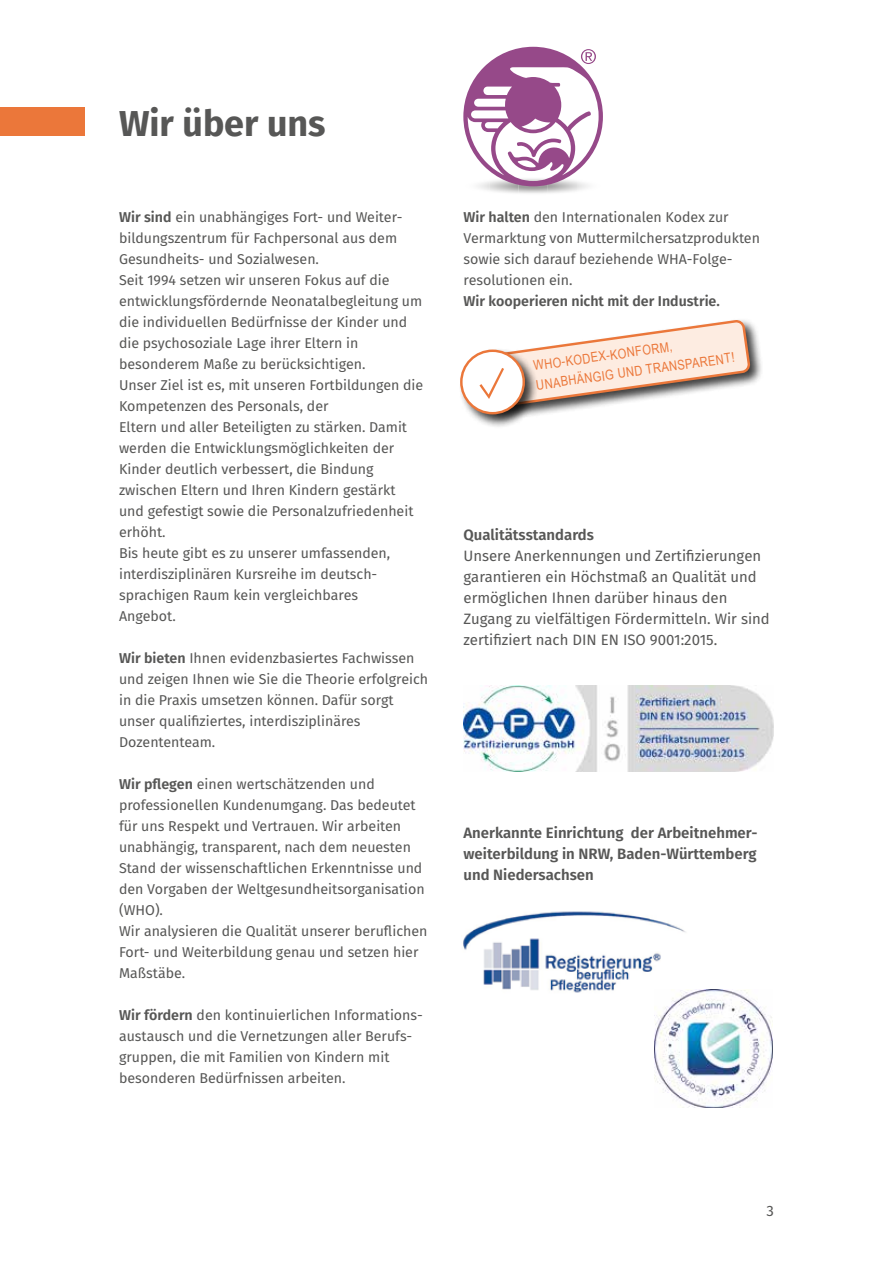
<style>
.page{position:relative;width:893px;height:1263px;background:#fff}
.page>*{position:absolute;margin:0;border:0;box-sizing:border-box;transform-origin:0 0}
.t1{font:700 36px "Fira Sans";color:#575756}
.t2{font:15px/21px "Fira Sans";color:#575756}
.t3{font:600 15px/21px "Fira Sans";color:#575756;text-align:justify}
.t4{font:14.25px/21px "Fira Sans";color:#575756}
.t5{font:600 14.25px "Fira Sans";color:#575756}
.t6{font:13.5px/19.6px "Arial Narrow";color:#eb773a}
.s1{font-weight:600}
</style>
<div class="page">
<div style="left:0;top:108px;width:84px;height:28px;background:#eb773a"></div>
<img style="left:489px;top:186px;width:88px;height:7px">
<svg style="left:463px;top:47px;width:140px;height:139px"></svg>
<div style="left:480px;top:318px;width:284px;height:103px;background:#000;opacity:.75"></div>
<div style="left:458px;top:348px;width:81px;height:80px;background:#000;opacity:.75"></div>
<div style="left:461px;top:351px;width:63px;height:62px;background:#fff;border-radius:50%"></div>
<div style="left:460px;top:350px;width:65px;height:64px;border:2px solid #eb773a;border-radius:50%"></div>
<svg style="left:479px;top:321px;width:270px;height:86px"></svg>
<img style="left:463px;top:911px;width:223px;height:82px">
<img style="left:655px;top:989px;width:118px;height:118px">
<img style="left:463px;top:685px;width:311px;height:87px">
<h1 class="t1" style="left:119px;top:93px;width:208px">Wir über uns</h1>
<p class="t4" style="left:119px;top:206px;width:306px"><span class="s1">Wir sind</span> ein unabhängiges Fort- und Weiter&shy;bildungszentrum für Fachpersonal aus dem Gesundheits- und Sozialwesen.<br>Seit 1994 setzen wir unseren Fokus auf die entwicklungsfördernde Neonatalbegleitung um die individuellen Bedürfnisse der Kinder und die psychosoziale Lage ihrer Eltern in besonderem Maße zu berücksichtigen.<br>Unser Ziel ist es, mit unseren Fortbildungen die Kompetenzen des Personals, der<br>Eltern und aller Beteiligten zu stärken. Damit werden die Entwicklungsmöglichkeiten der Kinder deutlich verbessert, die Bindung zwischen Eltern und Ihren Kindern gestärkt und gefestigt sowie die Personalzufriedenheit erhöht.<br>Bis heute gibt es zu unserer umfassenden, interdisziplinären Kursreihe im deutsch&shy;sprachigen Raum kein vergleichbares<br>Angebot.</p>
<p class="t4" style="left:119px;top:647px;width:311px"><span class="s1">Wir bieten</span> Ihnen evidenzbasiertes Fachwissen und zeigen Ihnen wie Sie die Theorie erfolgreich in die Praxis umsetzen können. Dafür sorgt unser qualifiziertes, interdisziplinäres Dozententeam.</p>
<p class="t4" style="left:119px;top:773px;width:310px"><span class="s1">Wir pflegen</span> einen wertschätzenden und professionellen Kundenumgang. Das bedeutet für uns Respekt und Vertrauen. Wir arbeiten unabhängig, transparent, nach dem neuesten Stand der wissenschaftlichen Erkenntnisse und den Vorgaben der Weltgesundheitsorganisation (WHO).<br>Wir analysieren die Qualität unserer beruflichen Fort- und Weiterbildung genau und setzen hier Maßstäbe.</p>
<p class="t4" style="left:119px;top:1004px;width:305px"><span class="s1">Wir fördern</span> den kontinuierlichen Informations&shy;austausch und die Vernetzungen aller Berufs&shy;gruppen, die mit Familien von Kindern mit besonderen Bedürfnissen arbeiten.</p>
<p class="t4" style="left:463px;top:206px;width:298px"><span class="s1">Wir halten</span> den Internationalen Kodex zur Vermarktung von Muttermilchersatzprodukten sowie sich darauf beziehende WHA-Folge&shy;resolutionen ein.</p>
<p class="t5" style="left:463px;top:289px;width:258px">Wir kooperieren nicht mit der Industrie.</p>
<p class="t6" style="left:532px;top:355px;width:202px;rotate:-8deg">WHO-KODEX-KONFORM,<br>UNABHÄNGIG UND TRANSPARENT!</p>
<p class="t3" style="left:463px;top:523px;width:132px">Qualitätsstandards</p>
<p class="t2" style="left:463px;top:545px;width:308px">Unsere Anerkennungen und Zertifizierungen garantieren ein Höchstmaß an Qualität und ermöglichen Ihnen darüber hinaus den Zugang zu vielfältigen Fördermitteln. Wir sind zertifiziert nach DIN EN ISO 9001:2015.</p>
<p class="t3" style="left:463px;top:821px;width:295px">Anerkannte Einrichtung der Arbeitnehmer&shy;weiterbildung in NRW, Baden-Württemberg und Niedersachsen</p>
<p class="t2" style="left:767px;top:1200px;width:9px">3</p>
</div>
